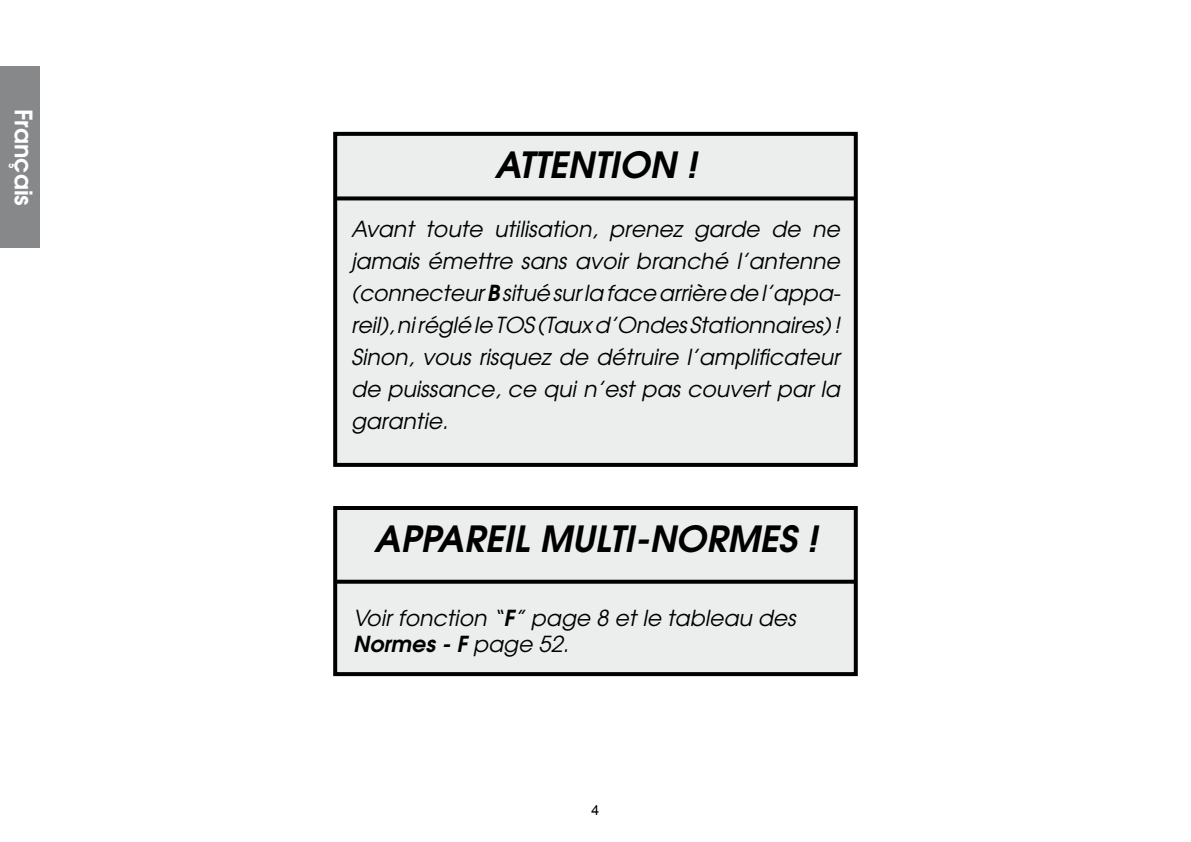
<style>
.page{position:relative;width:1191px;height:842px;background:#fff}
.page>*{position:absolute;margin:0;border:0;box-sizing:border-box;transform-origin:0 0}
.t1{font:italic 600 36px "Avant Garde";color:#000}
.t2{font:600 24px "Avant Garde";color:#fff}
.t3{font:italic 22px/32px "Avant Garde";color:#000;text-align:justify}
.t4{font:14px "Arial";color:#000}
.s1{font-weight:600}
</style>
<div class="page">
<div style="left:335px;top:134px;width:520px;height:331px;background:#eceded"></div>
<div style="left:333px;top:132px;width:524px;height:335px;border:4px solid #000"></div>
<div style="left:335px;top:508px;width:520px;height:166px;background:#eceded"></div>
<div style="left:333px;top:506px;width:524px;height:170px;border:4px solid #000"></div>
<svg style="left:334px;top:196px;width:522px;height:4px;background:#1a1a1a"></svg>
<svg style="left:334px;top:580px;width:522px;height:4px;background:#101010"></svg>
<div style="left:0;top:67px;width:40px;height:181px;background:#87888a"></div>
<p class="t2" style="left:39px;top:109px;width:98px;rotate:90deg">Français</p>
<h1 class="t1" style="left:494px;top:141px;width:203px">ATTENTION !</h1>
<p class="t3" style="left:351px;top:213px;width:491px">Avant toute utilisation, prenez garde de ne jamais émettre sans avoir branché l’antenne (connecteur <span class="s1">B</span> situé sur la face arrière de l’appa&shy;reil), ni réglé le TOS (Taux d’Ondes Stationnaires) !<br>Sinon, vous risquez de détruire l’amplificateur de puissance, ce qui n’est pas couvert par la garantie.</p>
<h1 class="t1" style="left:374px;top:515px;width:445px">APPAREIL MULTI-NORMES !</h1>
<p class="t3" style="left:353px;top:604px;width:444px;line-height:26.4px">Voir fonction “<span class="s1">F</span>” page 8 et le tableau des<br><span class="s1">Normes - F</span> page 52.</p>
<p class="t4" style="left:591px;top:801px;width:9px">4</p>
</div>
